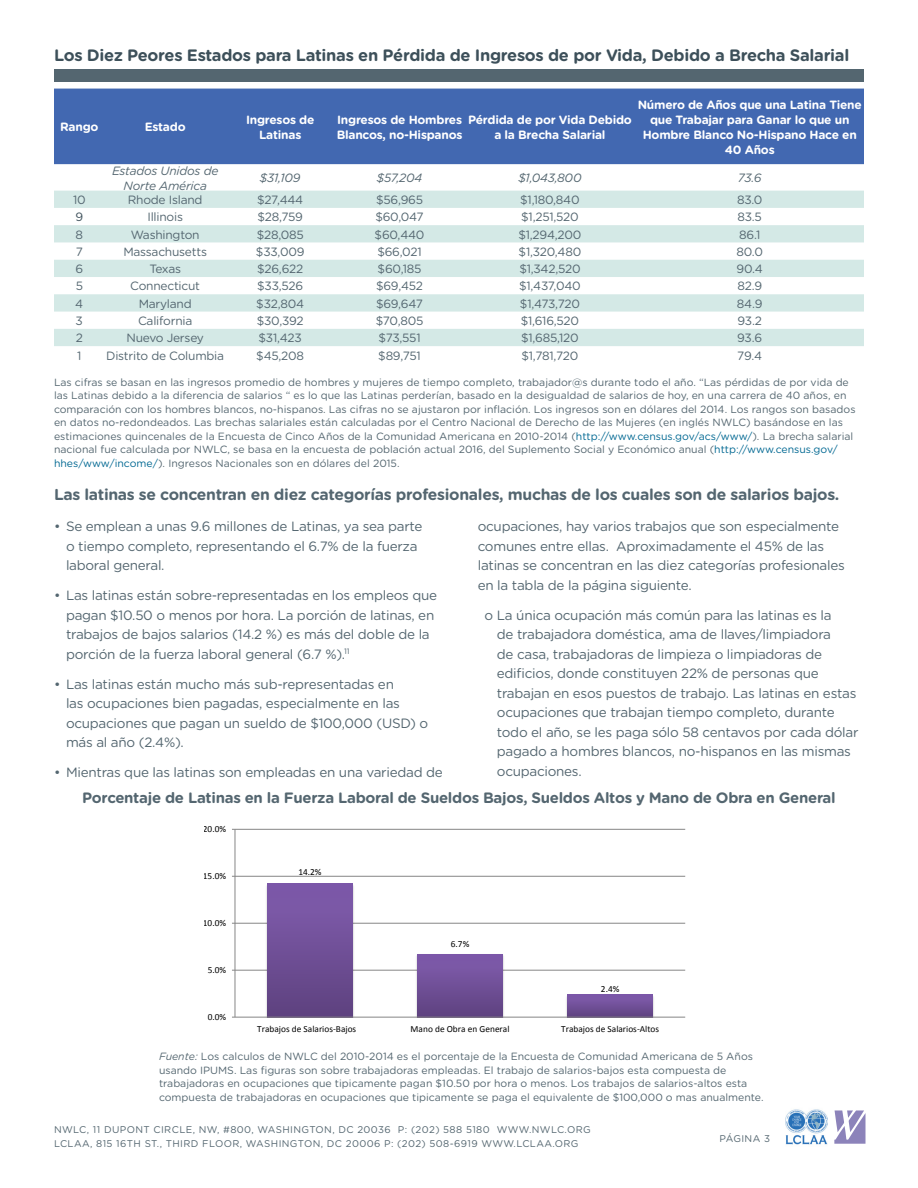
<style>
.page{position:relative;width:918px;height:1188px;background:#fff}
.page>*{position:absolute;margin:0;border:0;box-sizing:border-box;transform-origin:0 0}
.t1{font:700 16.5px "Gotham Rounded";letter-spacing:-.02em;color:#3d505a}
.t2{font:700 15.75px "Gotham Rounded";letter-spacing:-.02em;color:#546670}
.t3{font:700 15px "Gotham Rounded";letter-spacing:-.02em;color:#546670}
.t4{font:13.5px/19.5px "Gotham Rounded";letter-spacing:-.02em;color:#546670}
.t5{font:12px "Gotham Rounded";letter-spacing:-.02em;color:#546670}
.t6{font:700 12px/15px "Gotham Rounded";letter-spacing:-.02em;color:#fff;text-align:center}
.t7{font:italic 12px/15px "Gotham Rounded";letter-spacing:-.02em;color:#546670;text-align:center}
.t8{font:12px "Gotham Rounded";color:#3d505a}
.t9{font:10.5px/13.5px "Gotham Rounded";color:#546670}
.t10{font:9.75px/13.5px "Gotham Rounded";letter-spacing:.04em;color:#546670}
.t11{font:9.3px "Calibri";color:#000}
.s1{color:#006892}
.s2{font-style:italic}
</style>
<div class="page">
<svg style="left:834px;top:1110px;width:32px;height:34px"></svg>
<img style="left:785px;top:1109px;width:42px;height:36px">
<div style="left:54px;top:89px;width:810px;height:75px;background:#4268b1"></div>
<svg style="left:54px;top:191px;width:810px;height:155px;fill:#d4e9e6"></svg>
<div style="left:54px;top:69px;width:810px;height:13px;background:#546670"></div>
<svg style="left:232px;top:828px;width:454px;height:190px"></svg>
<h1 class="t1" style="left:54px;top:43px;width:797px">Los Diez Peores Estados para Latinas en Pérdida de Ingresos de por Vida, Debido a Brecha Salarial</h1>
<p class="t6" style="left:638px;top:96px;width:226px">Número de Años que una Latina Tiene que Trabajar para Ganar lo que un<br>Hombre Blanco No-Hispano Hace en<br>40 Años</p>
<p class="t6" style="left:60px;top:119px;width:40px">Rango</p>
<p class="t6" style="left:145px;top:119px;width:42px">Estado</p>
<p class="t6" style="left:246px;top:111px;width:70px">Ingresos de<br>Latinas</p>
<p class="t6" style="left:337px;top:111px;width:127px;text-align:left">Ingresos de Hombres<br>Blancos, no-Hispanos</p>
<p class="t6" style="left:468px;top:111px;width:165px">Pérdida de por Vida Debido a la Brecha Salarial</p>
<p class="t7" style="left:112px;top:162px;width:108px">Estados Unidos de<br>Norte América</p>
<p class="t7" style="left:260px;top:170px;width:42px">$31,109</p>
<p class="t7" style="left:377px;top:170px;width:47px">$57,204</p>
<p class="t7" style="left:518px;top:170px;width:65px">$1,043,800</p>
<p class="t7" style="left:738px;top:170px;width:25px">73.6</p>
<p class="t5" style="left:73px;top:192px;width:14px">10</p>
<p class="t5" style="left:128px;top:192px;width:76px">Rhode Island</p>
<p class="t5" style="left:257px;top:192px;width:48px">$27,444</p>
<p class="t5" style="left:376px;top:192px;width:49px">$56,965</p>
<p class="t5" style="left:520px;top:192px;width:61px">$1,180,840</p>
<p class="t5" style="left:737px;top:192px;width:27px">83.0</p>
<p class="t8" style="left:75px;top:209px;width:9px">9</p>
<p class="t5" style="left:147px;top:209px;width:37px">Illinois</p>
<p class="t5" style="left:257px;top:209px;width:47px">$28,759</p>
<p class="t5" style="left:375px;top:209px;width:50px">$60,047</p>
<p class="t5" style="left:521px;top:209px;width:59px">$1,251,520</p>
<p class="t5" style="left:738px;top:209px;width:26px">83.5</p>
<p class="t5" style="left:76px;top:226px;width:9px">8</p>
<p class="t5" style="left:131px;top:226px;width:70px">Washington</p>
<p class="t5" style="left:257px;top:226px;width:49px">$28,085</p>
<p class="t5" style="left:375px;top:226px;width:51px">$60,440</p>
<p class="t5" style="left:518px;top:226px;width:64px">$1,294,200</p>
<p class="t5" style="left:739px;top:226px;width:23px">86.1</p>
<p class="t5" style="left:76px;top:243px;width:9px">7</p>
<p class="t5" style="left:123px;top:243px;width:85px">Massachusetts</p>
<p class="t5" style="left:256px;top:243px;width:50px">$33,009</p>
<p class="t5" style="left:377px;top:243px;width:46px">$66,021</p>
<p class="t5" style="left:519px;top:243px;width:64px">$1,320,480</p>
<p class="t5" style="left:737px;top:243px;width:28px">80.0</p>
<p class="t5" style="left:75px;top:261px;width:9px">6</p>
<p class="t5" style="left:149px;top:261px;width:33px">Texas</p>
<p class="t5" style="left:257px;top:261px;width:48px">$26,622</p>
<p class="t5" style="left:378px;top:261px;width:45px">$60,185</p>
<p class="t5" style="left:519px;top:261px;width:63px">$1,342,520</p>
<p class="t5" style="left:737px;top:261px;width:28px">90.4</p>
<p class="t5" style="left:76px;top:278px;width:9px">5</p>
<p class="t5" style="left:130px;top:278px;width:71px">Connecticut</p>
<p class="t5" style="left:257px;top:278px;width:48px">$33,526</p>
<p class="t5" style="left:376px;top:278px;width:48px">$69,452</p>
<p class="t5" style="left:519px;top:278px;width:63px">$1,437,040</p>
<p class="t5" style="left:737px;top:278px;width:26px">82.9</p>
<p class="t5" style="left:75px;top:295px;width:10px">4</p>
<p class="t5" style="left:139px;top:295px;width:55px">Maryland</p>
<p class="t5" style="left:256px;top:295px;width:49px">$32,804</p>
<p class="t5" style="left:376px;top:295px;width:48px">$69,647</p>
<p class="t5" style="left:520px;top:295px;width:62px">$1,473,720</p>
<p class="t5" style="left:737px;top:295px;width:27px">84.9</p>
<p class="t5" style="left:76px;top:313px;width:9px">3</p>
<p class="t5" style="left:138px;top:313px;width:56px">California</p>
<p class="t5" style="left:257px;top:313px;width:48px">$30,392</p>
<p class="t5" style="left:376px;top:313px;width:49px">$70,805</p>
<p class="t5" style="left:521px;top:313px;width:60px">$1,616,520</p>
<p class="t5" style="left:738px;top:313px;width:26px">93.2</p>
<p class="t5" style="left:76px;top:330px;width:9px">2</p>
<p class="t5" style="left:126px;top:330px;width:79px">Nuevo Jersey</p>
<p class="t5" style="left:259px;top:330px;width:45px">$31,423</p>
<p class="t5" style="left:378px;top:330px;width:44px">$73,551</p>
<p class="t5" style="left:521px;top:330px;width:59px">$1,685,120</p>
<p class="t5" style="left:737px;top:330px;width:26px">93.6</p>
<p class="t5" style="left:77px;top:347px;width:6px">1</p>
<p class="t5" style="left:106px;top:347px;width:119px">Distrito de Columbia</p>
<p class="t5" style="left:256px;top:347px;width:49px">$45,208</p>
<p class="t5" style="left:378px;top:347px;width:44px">$89,751</p>
<p class="t5" style="left:522px;top:347px;width:58px">$1,781,720</p>
<p class="t5" style="left:737px;top:347px;width:26px">79.4</p>
<p class="t9" style="left:54px;top:375px;width:803px">Las cifras se basan en las ingresos promedio de hombres y mujeres de tiempo completo, trabajador@s durante todo el año. “Las pérdidas de por vida de las Latinas debido a la diferencia de salarios “ es lo que las Latinas perderían, basado en la desigualdad de salarios de hoy, en una carrera de 40 años, en comparación con los hombres blancos, no-hispanos. Las cifras no se ajustaron por inflación. Los ingresos son en dólares del 2014. Los rangos son basados en datos no-redondeados. Las brechas salariales están calculadas por el Centro Nacional de Derecho de las Mujeres (en inglés NWLC) basándose en las estimaciones quincenales de la Encuesta de Cinco Años de la Comunidad Americana en 2010-2014 (<span class="s1">http://www.census.gov/acs/www/</span>). La brecha salarial nacional fue calculada por NWLC, se basa en la encuesta de población actual 2016, del Suplemento Social y Económico anual (<span class="s1">http://www.census.gov/ hhes/www/income/</span>). Ingresos Nacionales son en dólares del 2015.</p>
<h2 class="t2" style="left:54px;top:483px;width:787px">Las latinas se concentran en diez categorías profesionales, muchas de los cuales son de salarios bajos.</h2>
<p class="t4" style="left:66px;top:516px;width:358px;text-indent:-12px">• Se emplean a unas 9.6 millones de Latinas, ya sea parte o tiempo completo, representando el 6.7% de la fuerza laboral general.</p>
<p class="t4" style="left:66px;top:585px;width:373px;text-indent:-12px">• Las latinas están sobre-representadas en los empleos que pagan $10.50 o menos por hora. La porción de latinas, en trabajos de bajos salarios (14.2 %) es más del doble de la porción de la fuerza laboral general (6.7 %).<sup>11</sup></p>
<p class="t4" style="left:66px;top:674px;width:364px;text-indent:-12px">• Las latinas están mucho más sub-representadas en<br>las ocupaciones bien pagadas, especialmente en las ocupaciones que pagan un sueldo de $100,000 (USD) o más al año (2.4%).</p>
<p class="t4" style="left:54px;top:762px;width:390px">• Mientras que las latinas son empleadas en una variedad de</p>
<p class="t4" style="left:478px;top:516px;width:369px">ocupaciones, hay varios trabajos que son especialmente comunes entre ellas. Aproximadamente el 45% de las latinas se concentran en las diez categorías profesionales en la tabla de la página siguiente.</p>
<p class="t4" style="left:497px;top:605px;width:363px;text-indent:-12px">o La única ocupación más común para las latinas es la<br>de trabajadora doméstica, ama de llaves/limpiadora<br>de casa, trabajadoras de limpieza o limpiadoras de edificios, donde constituyen 22% de personas que trabajan en esos puestos de trabajo. Las latinas en estas ocupaciones que trabajan tiempo completo, durante todo el año, se les paga sólo 58 centavos por cada dólar pagado a hombres blancos, no-hispanos en las mismas ocupaciones.</p>
<h3 class="t3" style="left:82px;top:786px;width:755px">Porcentaje de Latinas en la Fuerza Laboral de Sueldos Bajos, Sueldos Altos y Mano de Obra en General</h3>
<p class="t11" style="left:203px;top:823px;width:25px">20.0%</p>
<p class="t11" style="left:203px;top:870px;width:25px">15.0%</p>
<p class="t11" style="left:203px;top:917px;width:25px">10.0%</p>
<p class="t11" style="left:208px;top:964px;width:20px">5.0%</p>
<p class="t11" style="left:208px;top:1011px;width:20px">0.0%</p>
<p class="t11" style="left:298px;top:866px;width:25px">14.2%</p>
<p class="t11" style="left:451px;top:939px;width:20px">6.7%</p>
<p class="t11" style="left:601px;top:983px;width:20px">2.4%</p>
<p class="t11" style="left:257px;top:1023px;width:101px">Trabajos de Salarios-Bajos</p>
<p class="t11" style="left:411px;top:1023px;width:100px">Mano de Obra en General</p>
<p class="t11" style="left:561px;top:1023px;width:99px">Trabajos de Salarios-Altos</p>
<p class="t9" style="left:159px;top:1049px;width:606px"><span class="s2">Fuente:</span> Los calculos de NWLC del 2010-2014 es el porcentaje de la Encuesta de Comunidad Americana de 5 Años usando IPUMS. Las figuras son sobre trabajadoras empleadas. El trabajo de salarios-bajos esta compuesta de trabajadoras en ocupaciones que tipicamente pagan $10.50 por hora o menos. Los trabajos de salarios-altos esta compuesta de trabajadoras en ocupaciones que tipicamente se paga el equivalente de $100,000 o mas anualmente.</p>
<p class="t10" style="left:54px;top:1122px;width:538px">NWLC, 11 DUPONT CIRCLE, NW, #800, WASHINGTON, DC 20036 P: (202) 588 5180 WWW.NWLC.ORG<br>LCLAA, 815 16TH ST., THIRD FLOOR, WASHINGTON, DC 20006 P: (202) 508-6919 WWW.LCLAA.ORG</p>
<p class="t10" style="left:719px;top:1132px;width:52px">PÁGINA 3</p>
</div>
